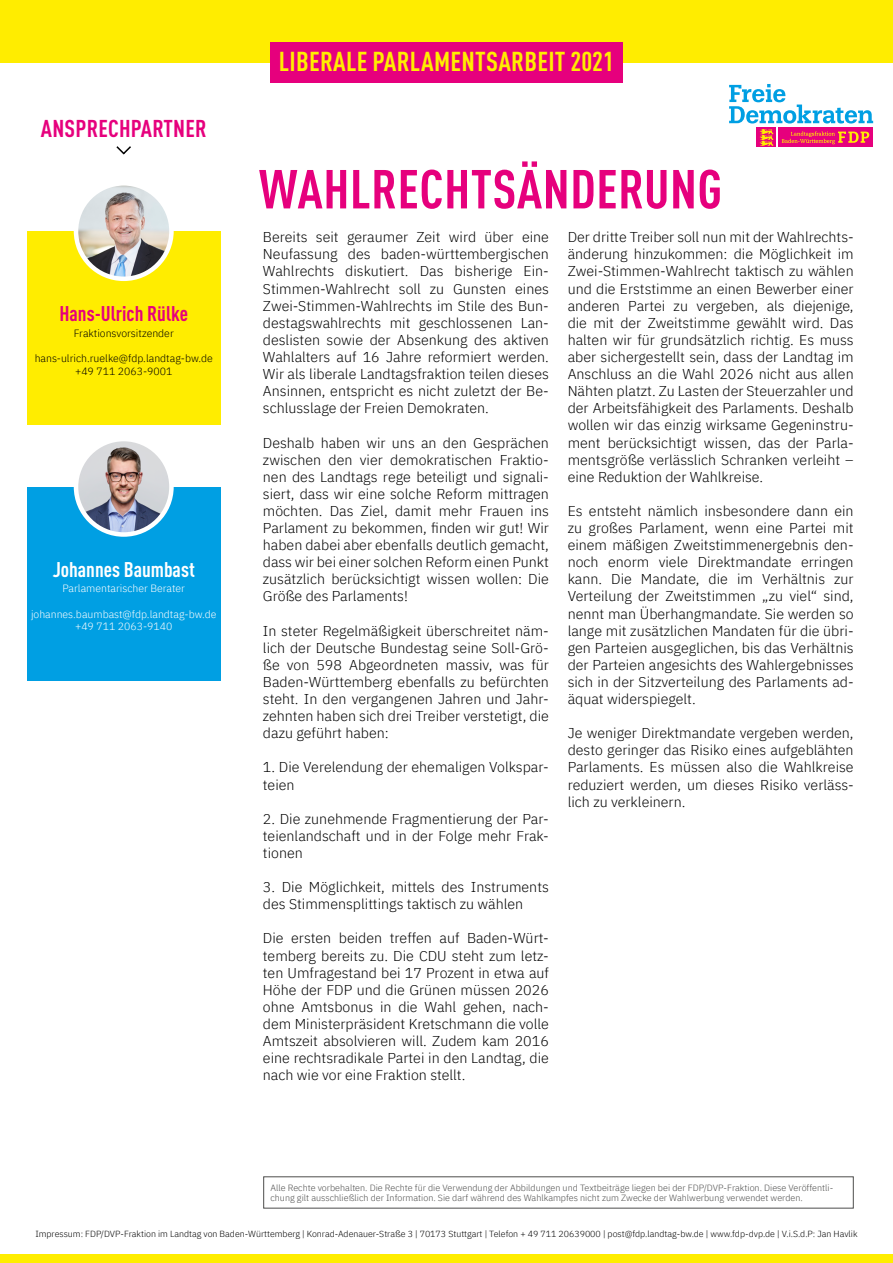
<style>
.page{position:relative;width:893px;height:1263px;background:#fff}
.page>*{position:absolute;margin:0;border:0;box-sizing:border-box;transform-origin:0 0}
.t1{font:700 condensed 54px "DINOT";letter-spacing:.01em;color:#e6007d}
.t2{font:700 condensed 27px "DINOT";letter-spacing:.01em;color:#ffed00}
.t3{font:700 condensed 24px "DINOT";letter-spacing:.01em;color:#e6007d}
.t4{font:700 condensed 21px "DINOT";color:#e6007d}
.t5{font:700 condensed 21px "DINOT";color:#fff}
.t6{font:300 14.25px/17.1px "IBM Plex Sans";color:#000;text-align:justify}
.t7{font:300 10.5px/12.6px "IBM Plex Sans";color:#fff;text-align:center}
.t8{font:300 10.5px/12.6px "IBM Plex Sans";color:#000;text-align:center}
.t9{font:300 9px/10.8px "IBM Plex Sans";color:#4d4d4c}
.t10{font:300 8.85px "IBM Plex Sans";color:#000}
</style>
<div class="page">
<div style="left:0;top:0;width:893px;height:63px;background:#ffed00"></div>
<div style="left:270px;top:42px;width:353px;height:41px;background:#e6007d"></div>
<div style="left:778px;top:127px;width:95px;height:20px;background:#e6007d"></div>
<div style="left:756px;top:127px;width:20px;height:20px;background:#e6007d"></div>
<svg style="left:729px;top:84px;width:144px;height:62px"></svg>
<div style="left:27px;top:231px;width:194px;height:194px;background:#ffed00"></div>
<img style="left:76px;top:183px;width:95px;height:96px;border-radius:48px">
<div style="left:74px;top:181px;width:100px;height:100px;border:4px solid #fff;border-radius:50%"></div>
<div style="left:27px;top:487px;width:194px;height:193px;background:#009fe3"></div>
<img style="left:76px;top:439px;width:95px;height:95px;border-radius:48px">
<div style="left:74px;top:437px;width:100px;height:100px;border:4px solid #fff;border-radius:50%"></div>
<div style="left:263px;top:1176px;width:591px;height:32px;border:1px solid #4d4d4c"></div>
<svg style="left:116px;top:146px;width:15px;height:9px"></svg>
<div style="left:0;top:1255px;width:893px;height:8px;background:#ffed00"></div>
<h3 class="t3" style="left:41px;top:114px;width:167px">ANSPRECHPARTNER</h3>
<h3 class="t4" style="left:59px;top:301px;width:130px">Hans-Ulrich Rülke</h3>
<p class="t8" style="left:74px;top:326px;width:102px">Fraktionsvorsitzender</p>
<p class="t8" style="left:35px;top:351px;width:180px">hans-ulrich.ruelke@fdp.landtag-bw.de +49 711 2063-9001</p>
<h3 class="t5" style="left:53px;top:557px;width:144px">Johannes Baumbast</h3>
<p class="t7" style="left:62px;top:582px;width:124px">Parlamentarischer Berater</p>
<p class="t7" style="left:31px;top:607px;width:187px">johannes.baumbast@fdp.landtag-bw.de +49 711 2063-9140</p>
<h2 class="t2" style="left:279px;top:45px;width:336px">LIBERALE PARLAMENTSARBEIT 2021</h2>
<h1 class="t1" style="left:259px;top:156px;width:465px">WAHLRECHTSÄNDERUNG</h1>
<p class="t6" style="left:263px;top:227px;width:288px">Bereits seit geraumer Zeit wird über eine Neufassung des baden-württembergischen Wahlrechts diskutiert. Das bisherige Ein-Stimmen-Wahlrecht soll zu Gunsten eines Zwei-Stimmen-Wahlrechts im Stile des Bun&shy;destagswahlrechts mit geschlossenen Lan&shy;deslisten sowie der Absenkung des aktiven Wahlalters auf 16 Jahre reformiert werden.<br>Wir als liberale Landtagsfraktion teilen dieses Ansinnen, entspricht es nicht zuletzt der Be&shy;schlusslage der Freien Demokraten.</p>
<p class="t6" style="left:263px;top:433px;width:287px">Deshalb haben wir uns an den Gesprächen zwischen den vier demokratischen Fraktio&shy;nen des Landtags rege beteiligt und signali&shy;siert, dass wir eine solche Reform mittragen möchten. Das Ziel, damit mehr Frauen ins Parlament zu bekommen, finden wir gut! Wir haben dabei aber ebenfalls deutlich gemacht, dass wir bei einer solchen Reform einen Punkt zusätzlich berücksichtigt wissen wollen: Die Größe des Parlaments!</p>
<p class="t6" style="left:263px;top:621px;width:288px">In steter Regelmäßigkeit überschreitet näm&shy;lich der Deutsche Bundestag seine Soll-Grö&shy;ße von 598 Abgeordneten massiv, was für Baden-Württemberg ebenfalls zu befürchten steht. In den vergangenen Jahren und Jahr&shy;zehnten haben sich drei Treiber verstetigt, die dazu geführt haben:</p>
<p class="t6" style="left:263px;top:758px;width:287px">1. Die Verelendung der ehemaligen Volkspar&shy;teien</p>
<p class="t6" style="left:263px;top:809px;width:287px">2. Die zunehmende Fragmentierung der Par&shy;teienlandschaft und in der Folge mehr Frak&shy;tionen</p>
<p class="t6" style="left:263px;top:877px;width:287px">3. Die Möglichkeit, mittels des Instruments des Stimmensplittings taktisch zu wählen</p>
<p class="t6" style="left:263px;top:929px;width:288px">Die ersten beiden treffen auf Baden-Würt&shy;temberg bereits zu. Die CDU steht zum letz&shy;ten Umfragestand bei 17 Prozent in etwa auf Höhe der FDP und die Grünen müssen 2026 ohne Amtsbonus in die Wahl gehen, nach&shy;dem Ministerpräsident Kretschmann die volle Amtszeit absolvieren will. Zudem kam 2016 eine rechtsradikale Partei in den Landtag, die nach wie vor eine Fraktion stellt.</p>
<p class="t6" style="left:568px;top:227px;width:288px">Der dritte Treiber soll nun mit der Wahlrechts&shy;änderung hinzukommen: die Möglichkeit im Zwei-Stimmen-Wahlrecht taktisch zu wählen und die Erststimme an einen Bewerber einer anderen Partei zu vergeben, als diejenige, die mit der Zweitstimme gewählt wird. Das halten wir für grundsätzlich richtig. Es muss aber sichergestellt sein, dass der Landtag im Anschluss an die Wahl 2026 nicht aus allen Nähten platzt. Zu Lasten der Steuerzahler und der Arbeitsfähigkeit des Parlaments. Deshalb wollen wir das einzig wirksame Gegeninstru&shy;ment berücksichtigt wissen, das der Parla&shy;mentsgröße verlässlich Schranken verleiht – eine Reduktion der Wahlkreise.</p>
<p class="t6" style="left:568px;top:501px;width:288px">Es entsteht nämlich insbesondere dann ein zu großes Parlament, wenn eine Partei mit einem mäßigen Zweitstimmenergebnis den&shy;noch enorm viele Direktmandate erringen kann. Die Mandate, die im Verhältnis zur Verteilung der Zweitstimmen „zu viel“ sind, nennt man Überhangmandate. Sie werden so lange mit zusätzlichen Mandaten für die übri&shy;gen Parteien ausgeglichen, bis das Verhältnis der Parteien angesichts des Wahlergebnisses sich in der Sitzverteilung des Parlaments ad&shy;äquat widerspiegelt.</p>
<p class="t6" style="left:568px;top:723px;width:287px">Je weniger Direktmandate vergeben werden, desto geringer das Risiko eines aufgeblähten Parlaments. Es müssen also die Wahlkreise reduziert werden, um dieses Risiko verläss&shy;lich zu verkleinern.</p>
<p class="t9" style="left:270px;top:1181px;width:564px">Alle Rechte vorbehalten. Die Rechte für die Verwendung der Abbildungen und Textbeiträge liegen bei der FDP/DVP-Fraktion. Diese Veröffentli&shy;chung gilt ausschließlich der Information. Sie darf während des Wahlkampfes nicht zum Zwecke der Wahlwerbung verwendet werden.</p>
<p class="t10" style="left:35px;top:1227px;width:824px">Impressum: FDP/DVP-Fraktion im Landtag von Baden-Württemberg | Konrad-Adenauer-Straße 3 | 70173 Stuttgart | Telefon + 49 711 20639000 | post@fdp.landtag-bw.de | www.fdp-dvp.de | V.i.S.d.P: Jan Havlik</p>
</div>
